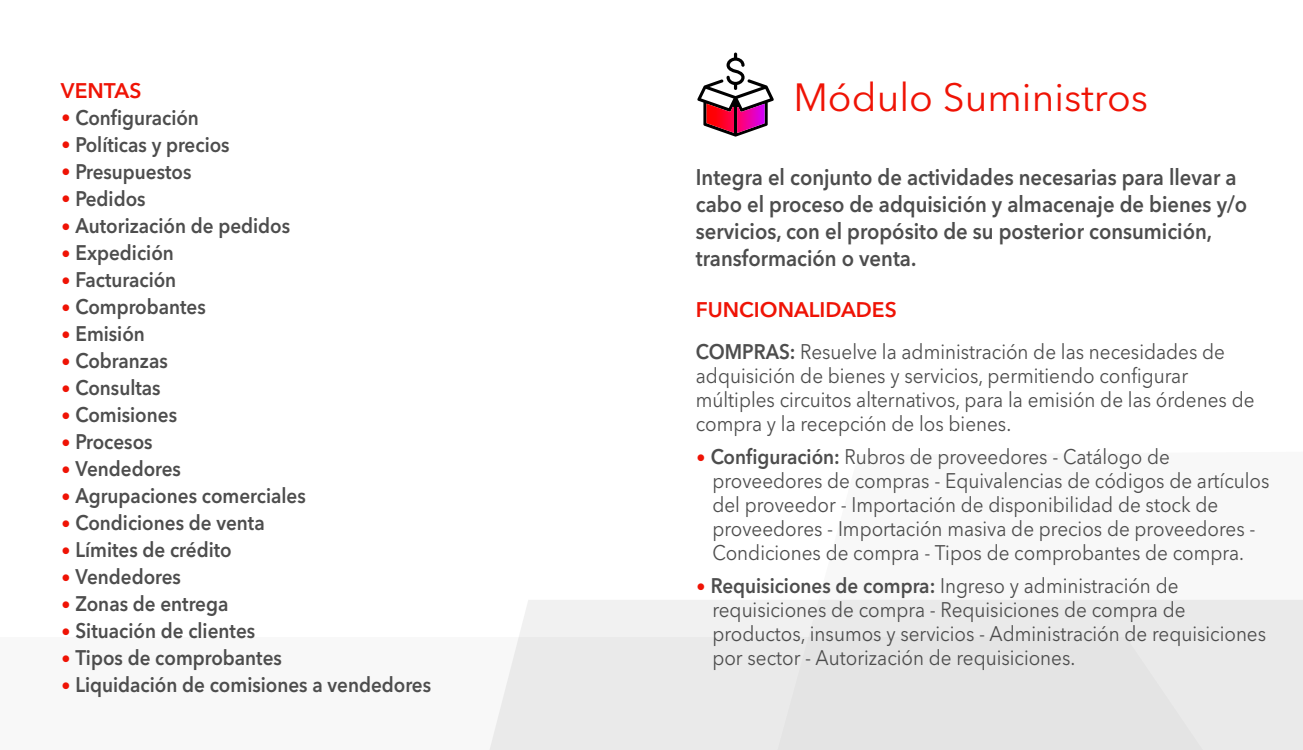
<style>
.page{position:relative;width:1303px;height:750px;background:#fff}
.page>*{position:absolute;margin:0;border:0;box-sizing:border-box;transform-origin:0 0}
.t1{font:39px "Avenir Next LT Pro";color:#ef1305}
.t2{font:600 22.5px/27px "Avenir Next LT Pro";color:#4d4d4d;scale:.9 1}
.t3{font:21px/24px "Avenir Next LT Pro";color:#4d4d4d;scale:.9 1}
.t4{font:600 21px "Avenir Next LT Pro";color:#4d4d4d;scale:.9 1}
.t5{font:600 21px "Avenir Next LT Pro";color:#ef1305}
.s1{color:#ef1305}
.s2{font-weight:600;color:#ef1305}
.s3{font-weight:600}
</style>
<div class="page">
<div style="left:519px;top:600px;width:258px;height:37px;background:#f1f1f1"></div>
<div style="left:489px;top:637px;width:288px;height:113px;background:#eaeaea"></div>
<div style="left:777px;top:600px;width:525px;height:150px;background:#e4e4e4"></div>
<svg style="left:697px;top:53px;width:76px;height:84px"></svg>
<p class="t5" style="left:61px;top:78px;width:82px">VENTAS</p>
<p class="t4" style="left:61px;top:105px;width:155px"><span class="s1">•</span> Configuración</p>
<p class="t4" style="left:61px;top:132px;width:189px"><span class="s1">•</span> Políticas y precios</p>
<p class="t4" style="left:61px;top:159px;width:146px"><span class="s1">•</span> Presupuestos</p>
<p class="t4" style="left:61px;top:186px;width:96px"><span class="s1">•</span> Pedidos</p>
<p class="t4" style="left:61px;top:213px;width:256px"><span class="s1">•</span> Autorización de pedidos</p>
<p class="t4" style="left:61px;top:240px;width:127px"><span class="s1">•</span> Expedición</p>
<p class="t4" style="left:61px;top:267px;width:130px"><span class="s1">•</span> Facturación</p>
<p class="t4" style="left:61px;top:294px;width:162px"><span class="s1">•</span> Comprobantes</p>
<p class="t4" style="left:61px;top:321px;width:95px"><span class="s1">•</span> Emisión</p>
<p class="t4" style="left:61px;top:348px;width:120px"><span class="s1">•</span> Cobranzas</p>
<p class="t4" style="left:61px;top:375px;width:112px"><span class="s1">•</span> Consultas</p>
<p class="t4" style="left:61px;top:402px;width:130px"><span class="s1">•</span> Comisiones</p>
<p class="t4" style="left:61px;top:429px;width:103px"><span class="s1">•</span> Procesos</p>
<p class="t4" style="left:61px;top:456px;width:135px"><span class="s1">•</span> Vendedores</p>
<p class="t4" style="left:61px;top:483px;width:273px"><span class="s1">•</span> Agrupaciones comerciales</p>
<p class="t4" style="left:61px;top:510px;width:228px"><span class="s1">•</span> Condiciones de venta</p>
<p class="t4" style="left:61px;top:537px;width:191px"><span class="s1">•</span> Límites de crédito</p>
<p class="t4" style="left:61px;top:564px;width:135px"><span class="s1">•</span> Vendedores</p>
<p class="t4" style="left:61px;top:591px;width:188px"><span class="s1">•</span> Zonas de entrega</p>
<p class="t4" style="left:61px;top:618px;width:217px"><span class="s1">•</span> Situación de clientes</p>
<p class="t4" style="left:61px;top:645px;width:247px"><span class="s1">•</span> Tipos de comprobantes</p>
<p class="t4" style="left:61px;top:672px;width:413px"><span class="s1">•</span> Liquidación de comisiones a vendedores</p>
<h1 class="t1" style="left:793px;top:74px;width:356px">Módulo Suministros</h1>
<p class="t2" style="left:695px;top:164px;width:614px">Integra el conjunto de actividades necesarias para llevar a cabo el proceso de adquisición y almacenaje de bienes y/o servicios, con el propósito de su posterior consumición, transformación o venta.</p>
<p class="t3" style="left:695px;top:289px;width:589px;line-height:42px"><span class="s2">FUNCIONALIDADES<br></span><span class="s3">COMPRAS:</span> Resuelve la administración de las necesidades de</p>
<p class="t3" style="left:695px;top:364px;width:622px">adquisición de bienes y servicios, permitiendo configurar múltiples circuitos alternativos, para la emisión de las órdenes de compra y la recepción de los bienes.</p>
<p class="t3" style="left:712px;top:445px;width:620px;text-indent:-17px"><span class="s1">•</span> <span class="s3">Configuración:</span> Rubros de proveedores - Catálogo de proveedores de compras - Equivalencias de códigos de artículos del proveedor - Importación de disponibilidad de stock de proveedores - Importación masiva de precios de proveedores - Condiciones de compra - Tipos de comprobantes de compra.</p>
<p class="t3" style="left:712px;top:574px;width:617px;text-indent:-17px"><span class="s1">•</span> <span class="s3">Requisiciones de compra:</span> Ingreso y administración de requisiciones de compra - Requisiciones de compra de productos, insumos y servicios - Administración de requisiciones por sector - Autorización de requisiciones.</p>
</div>
